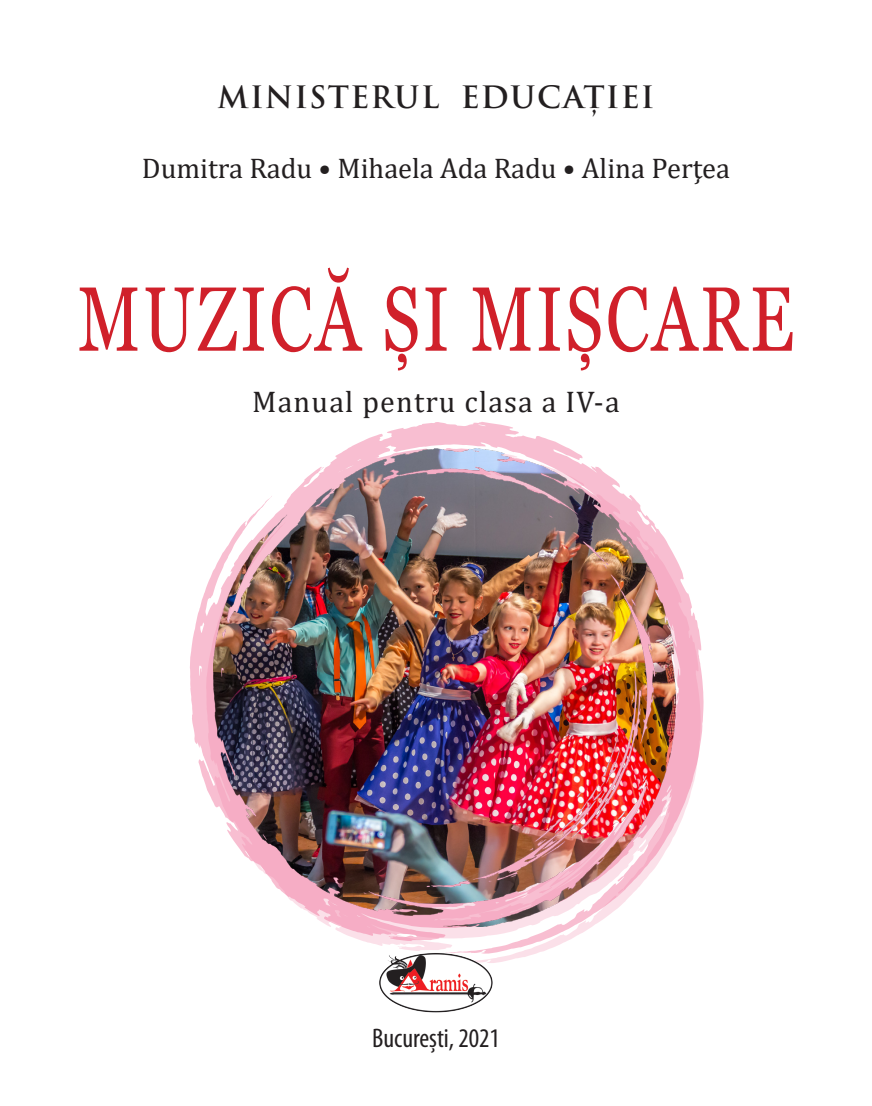
<style>
.page{position:relative;width:872px;height:1106px;background:#fff}
.page>*{position:absolute;margin:0;border:0;box-sizing:border-box;transform-origin:0 0}
.t1{font:91.2px "Georgia";letter-spacing:.04em;color:#d0202a;scale:.74 1}
.t2{font:30px "Cambria";letter-spacing:.04em;color:#231f20}
.t3{font:700 30px "Trajan Pro";letter-spacing:.04em;color:#231f20}
.t4{font:28.5px "Cambria";color:#231f20}
.t5{font:27px "Myriad Pro Cond R";color:#231f20}
</style>
<div class="page">
<svg style="left:190px;top:422px;width:513px;height:531px"></svg>
<img style="left:213px;top:449px;width:462px;height:477px">
<img style="left:379px;top:953px;width:115px;height:60px">
<p class="t3" style="left:217px;top:79px;width:438px">MINISTERUL EDUCAȚIEI</p>
<p class="t4" style="left:142px;top:151px;width:589px">Dumitra Radu • Mihaela Ada Radu • Alina Perţea</p>
<p class="t1" style="left:78px;top:264px;width:969px">MUZICĂ ȘI MIȘCARE</p>
<p class="t2" style="left:252px;top:384px;width:369px">Manual pentru clasa a IV-a</p>
<p class="t5" style="left:372px;top:1021px;width:129px">București, 2021</p>
</div>
